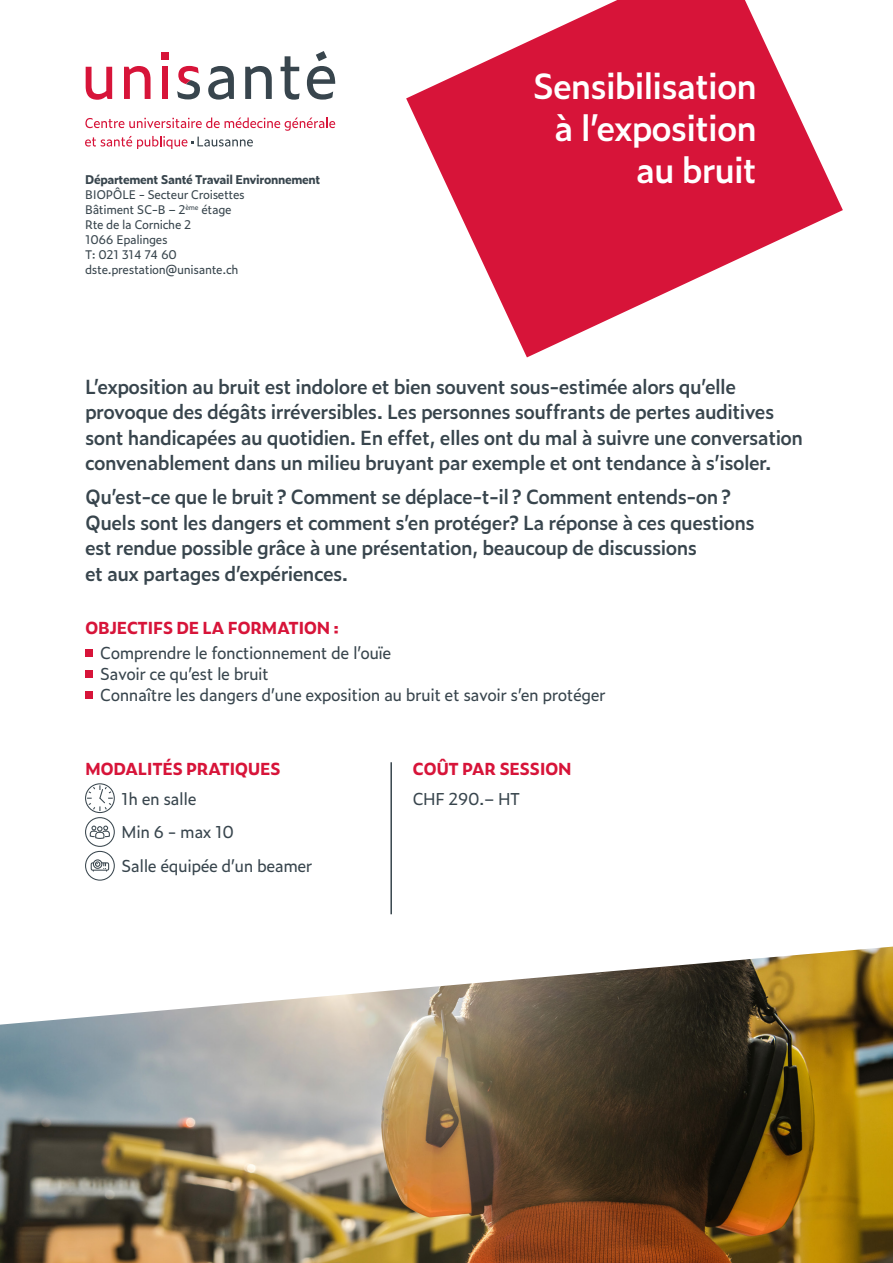
<style>
.page{position:relative;width:893px;height:1263px;background:#fff}
.page>*{position:absolute;margin:0;border:0;box-sizing:border-box;transform-origin:0 0}
.t1{font:600 34.5px/42px "Zeitung Pro";letter-spacing:-.03em;color:#fff;text-align:right}
.t2{font:600 19.5px/25.5px "Zeitung Pro";letter-spacing:-.03em;color:#38454d}
.t3{font:16.5px/21px "Zeitung Pro";letter-spacing:-.03em;color:#38454d}
.t4{font:700 16.5px "Zeitung Pro";letter-spacing:-.03em;color:#d71439}
.t5{font:12px/15px "Zeitung Pro";letter-spacing:-.03em;color:#38454d}
.t6{font:700 12px "Zeitung Pro";letter-spacing:-.03em;color:#38454d}
</style>
<div class="page">
<img style="left:0;top:946px;width:893px;height:317px">
<div style="left:161px;top:53px;width:7px;height:7px;background:#d71439"></div>
<svg style="left:86px;top:67px;width:26px;height:33px"></svg>
<svg style="left:124px;top:66px;width:27px;height:33px"></svg>
<div style="left:162px;top:67px;width:6px;height:32px;background:#d71439"></div>
<svg style="left:208px;top:66px;width:26px;height:34px"></svg>
<svg style="left:245px;top:66px;width:27px;height:33px"></svg>
<svg style="left:281px;top:56px;width:19px;height:44px"></svg>
<svg style="left:307px;top:51px;width:28px;height:49px"></svg>
<svg style="left:85px;top:117px;width:250px;height:32px"></svg>
<svg style="left:177px;top:66px;width:23px;height:33px"></svg>
<svg style="left:406px;top:0;width:437px;height:357px;fill:#d71439"></svg>
<div style="left:85px;top:649px;width:7px;height:8px;background:#d71439"></div>
<div style="left:85px;top:670px;width:7px;height:8px;background:#d71439"></div>
<div style="left:85px;top:691px;width:7px;height:8px;background:#d71439"></div>
<hr style="left:390px;top:762px;width:2px;height:152px;background:#38454d">
<div style="left:85px;top:783px;width:30px;height:30px;border:1px solid #38454d;border-radius:50%"></div>
<svg style="left:88px;top:786px;width:24px;height:24px"></svg>
<div style="left:85px;top:817px;width:30px;height:30px;border:1px solid #38454d;border-radius:50%"></div>
<svg style="left:89px;top:825px;width:21px;height:14px"></svg>
<div style="left:85px;top:851px;width:30px;height:30px;border:1px solid #38454d;border-radius:50%"></div>
<div style="left:91px;top:862px;width:18px;height:9px;border:1px solid #38454d;border-radius:2px"></div>
<div style="left:93px;top:859px;width:9px;height:10px;border:1px solid #38454d;border-radius:50%"></div>
<svg style="left:93px;top:861px;width:14px;height:10px"></svg>
<p class="t6" style="left:85px;top:170px;width:237px">Département Santé Travail Environnement</p>
<p class="t5" style="left:85px;top:186px;width:161px">BIOPÔLE - Secteur Croisettes<br>Bâtiment SC-B – 2<sup>ème</sup> étage<br>Rte de la Corniche 2<br>1066 Epalinges<br>T: 021 314 74 60 dste.prestation@unisante.ch</p>
<h1 class="t1" style="left:533px;top:64px;width:226px">Sensibilisation à l’exposition au bruit</h1>
<p class="t2" style="left:85px;top:373px;width:720px">L’exposition au bruit est indolore et bien souvent sous-estimée alors qu’elle provoque des dégâts irréversibles. Les personnes souffrants de pertes auditives sont handicapées au quotidien. En effet, elles ont du mal à suivre une conversation convenablement dans un milieu bruyant par exemple et ont tendance à s’isoler.</p>
<p class="t2" style="left:85px;top:483px;width:671px">Qu’est-ce que le bruit ? Comment se déplace-t-il ? Comment entends-on ?<br>Quels sont les dangers et comment s’en protéger? La réponse à ces questions est rendue possible grâce à une présentation, beaucoup de discussions<br>et aux partages d’expériences.</p>
<p class="t4" style="left:85px;top:615px;width:256px">OBJECTIFS DE LA FORMATION :</p>
<p class="t3" style="left:100px;top:642px;width:507px">Comprendre le fonctionnement de l’ouïe<br>Savoir ce qu’est le bruit<br>Connaître les dangers d’une exposition au bruit et savoir s’en protéger</p>
<p class="t4" style="left:85px;top:756px;width:197px">MODALITÉS PRATIQUES</p>
<p class="t3" style="left:121px;top:781px;width:193px;line-height:33.8px">1h en salle<br>Min 6 - max 10<br>Salle équipée d’un beamer</p>
<p class="t4" style="left:412px;top:756px;width:161px">COÛT PAR SESSION</p>
<p class="t3" style="left:412px;top:787px;width:109px">CHF 290.– HT</p>
</div>
